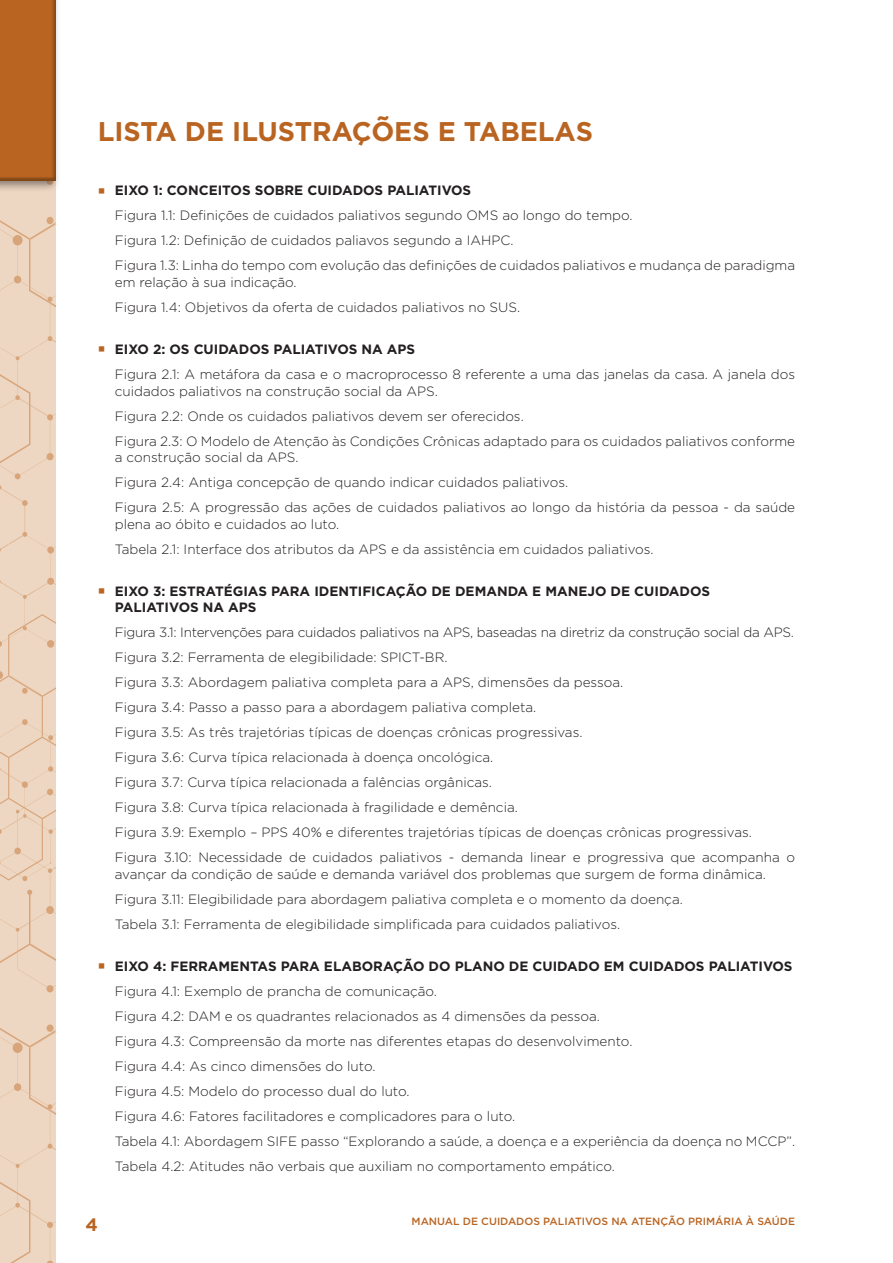
<style>
.page{position:relative;width:893px;height:1263px;background:#fff}
.page>*{position:absolute;margin:0;border:0;box-sizing:border-box;transform-origin:0 0}
.t1{font:700 27px "Gotham";color:#b96421}
.t2{font:700 18px "Gotham";color:#b96421}
.t3{font:300 13.5px/25px "Gotham";color:#231f20}
.t4{font:700 13.5px/16.5px "Gotham";color:#231f20}
.t5{font:500 10.5px "Gotham";color:#b96421}
.s1{color:#b96421}
.s2{font-weight:700}
</style>
<div class="page">
<svg style="left:0;top:192px;width:55px;height:287px;background:#ecd4be"></svg>
<svg style="left:0;top:485px;width:55px;height:778px;background:#ecd3bd"></svg>
<div style="left:0;top:0;width:61px;height:192px;background:#231f20;opacity:.5"></div>
<div style="left:0;top:0;width:57px;height:182px;background:#231f20;opacity:.35"></div>
<h1 class="t1" style="left:98px;top:113px;width:497px">LISTA DE ILUSTRAÇÕES E TABELAS</h1>
<p class="t3" style="left:115px;top:178px;width:682px;text-indent:-17px"><span class="s1">◼</span> <span class="s2">EIXO 1: CONCEITOS SOBRE CUIDADOS PALIATIVOS<br></span>Figura 1.1: Definições de cuidados paliativos segundo OMS ao longo do tempo.<br>Figura 1.2: Definição de cuidados paliavos segundo a IAHPC.<br>Figura 1.3: Linha do tempo com evolução das definições de cuidados paliativos e mudança de paradigma</p>
<p class="t3" style="left:115px;top:269px;width:407px">em relação à sua indicação.<br>Figura 1.4: Objetivos da oferta de cuidados paliativos no SUS.</p>
<p class="t3" style="left:115px;top:336px;width:682px;text-indent:-17px"><span class="s1">◼</span> <span class="s2">EIXO 2: OS CUIDADOS PALIATIVOS NA APS<br></span>Figura 2.1: A metáfora da casa e o macroprocesso 8 referente a uma das janelas da casa. A janela dos</p>
<p class="t3" style="left:115px;top:378px;width:682px">cuidados paliativos na construção social da APS.<br>Figura 2.2: Onde os cuidados paliativos devem ser oferecidos.<br>Figura 2.3: O Modelo de Atenção às Condições Crônicas adaptado para os cuidados paliativos conforme</p>
<p class="t3" style="left:115px;top:444px;width:682px">a construção social da APS.<br>Figura 2.4: Antiga concepção de quando indicar cuidados paliativos.<br>Figura 2.5: A progressão das ações de cuidados paliativos ao longo da história da pessoa - da saúde</p>
<p class="t3" style="left:115px;top:511px;width:540px">plena ao óbito e cuidados ao luto.<br>Tabela 2.1: Interface dos atributos da APS e da assistência em cuidados paliativos.</p>
<p class="t4" style="left:115px;top:582px;width:597px;text-indent:-17px"><span class="s1">◼</span> EIXO 3: ESTRATÉGIAS PARA IDENTIFICAÇÃO DE DEMANDA E MANEJO DE CUIDADOS<br>PALIATIVOS NA APS</p>
<p class="t3" style="left:115px;top:619px;width:682px">Figura 3.1: Intervenções para cuidados paliativos na APS, baseadas na diretriz da construção social da APS.<br>Figura 3.2: Ferramenta de elegibilidade: SPICT-BR.<br>Figura 3.3: Abordagem paliativa completa para a APS, dimensões da pessoa.<br>Figura 3.4: Passo a passo para a abordagem paliativa completa.<br>Figura 3.5: As três trajetórias típicas de doenças crônicas progressivas.<br>Figura 3.6: Curva típica relacionada à doença oncológica.<br>Figura 3.7: Curva típica relacionada a falências orgânicas.<br>Figura 3.8: Curva típica relacionada à fragilidade e demência.<br>Figura 3.9: Exemplo – PPS 40% e diferentes trajetórias típicas de doenças crônicas progressivas.<br>Figura 3.10: Necessidade de cuidados paliativos - demanda linear e progressiva que acompanha o</p>
<p class="t3" style="left:115px;top:861px;width:653px">avançar da condição de saúde e demanda variável dos problemas que surgem de forma dinâmica.<br>Figura 3.11: Elegibilidade para abordagem paliativa completa e o momento da doença.<br>Tabela 3.1: Ferramenta de elegibilidade simplificada para cuidados paliativos.</p>
<p class="t3" style="left:115px;top:953px;width:682px;text-indent:-17px"><span class="s1">◼</span> <span class="s2">EIXO 4: FERRAMENTAS PARA ELABORAÇÃO DO PLANO DE CUIDADO EM CUIDADOS PALIATIVOS </span>Figura 4.1: Exemplo de prancha de comunicação.<br>Figura 4.2: DAM e os quadrantes relacionados as 4 dimensões da pessoa.<br>Figura 4.3: Compreensão da morte nas diferentes etapas do desenvolvimento.<br>Figura 4.4: As cinco dimensões do luto.<br>Figura 4.5: Modelo do processo dual do luto.<br>Figura 4.6: Fatores facilitadores e complicadores para o luto.<br>Tabela 4.1: Abordagem SIFE passo “Explorando a saúde, a doença e a experiência da doença no MCCP”.<br>Tabela 4.2: Atitudes não verbais que auxiliam no comportamento empático.</p>
<h2 class="t2" style="left:85px;top:1212px;width:14px">4</h2>
<p class="t5" style="left:412px;top:1214px;width:385px">MANUAL DE CUIDADOS PALIATIVOS NA ATENÇÃO PRIMÁRIA À SAÚDE</p>
</div>
